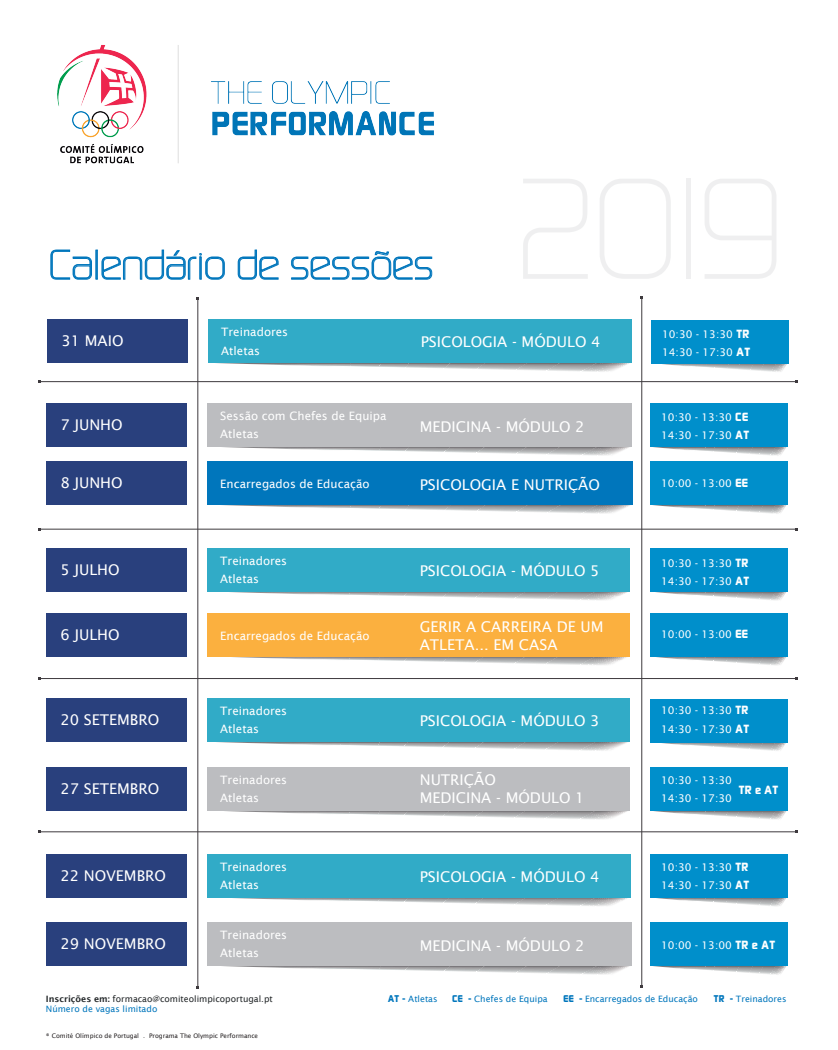
<style>
.page{position:relative;width:838px;height:1050px;background:#fff}
.page>*{position:absolute;margin:0;border:0;box-sizing:border-box;transform-origin:0 0}
.t1{font:100 36.38px "Sol";color:#0076bc}
.t2{font:14.81px/17.8px "Lucida Sans";color:#fff}
.t3{font:11.56px/18.2px "Lucida Sans";color:#fff}
.t4{font:10.62px/18.2px "Lucida Sans";color:#fff}
.t5{font:800 10.62px "Sol";color:#fff}
.t6{font:8.75px/10.5px "Lucida Sans";color:#222628}
.t7{font:8.75px "Lucida Sans";color:#0076bc}
.t8{font:6.25px "Lucida Sans";color:#231f20}
.s1{font-family:"Sol";font-weight:800}
.s2{font-weight:600}
.s3{color:#0076bc}
</style>
<div class="page">
<hr style="left:198px;top:298px;width:1px;height:690px;background:#3e3a3e">
<img style="left:57px;top:45px;width:377px;height:119px">
<svg style="left:50px;top:249px;width:42px;height:31px"></svg>
<div style="left:96px;top:250px;width:2px;height:29px;border:1px solid #0076bc"></div>
<svg style="left:101px;top:249px;width:124px;height:31px"></svg>
<svg style="left:237px;top:249px;width:42px;height:31px"></svg>
<svg style="left:291px;top:251px;width:141px;height:29px"></svg>
<div style="left:47px;top:320px;width:140px;height:43px;background:#29407d"></div>
<svg style="left:217px;top:363px;width:412px;height:9px"></svg>
<div style="left:208px;top:320px;width:423px;height:43px;background:#31abc7"></div>
<svg style="left:651px;top:363px;width:136px;height:9px"></svg>
<div style="left:650px;top:320px;width:138px;height:43px;background:#008fcb"></div>
<div style="left:46px;top:403px;width:140px;height:43px;background:#29407d"></div>
<div style="left:46px;top:461px;width:140px;height:44px;background:#29407d"></div>
<svg style="left:207px;top:446px;width:424px;height:10px"></svg>
<div style="left:207px;top:403px;width:425px;height:43px;background:#bcbdc0"></div>
<svg style="left:222px;top:505px;width:408px;height:9px"></svg>
<div style="left:207px;top:461px;width:425px;height:44px;background:#0076bc"></div>
<svg style="left:653px;top:447px;width:133px;height:9px"></svg>
<div style="left:649px;top:403px;width:138px;height:44px;background:#008fcb"></div>
<svg style="left:653px;top:505px;width:133px;height:9px"></svg>
<div style="left:649px;top:461px;width:138px;height:44px;background:#008fcb"></div>
<div style="left:46px;top:548px;width:140px;height:43px;background:#29407d"></div>
<div style="left:46px;top:613px;width:140px;height:43px;background:#29407d"></div>
<svg style="left:207px;top:591px;width:422px;height:9px"></svg>
<div style="left:207px;top:548px;width:423px;height:43px;background:#31abc7"></div>
<svg style="left:207px;top:656px;width:422px;height:9px"></svg>
<div style="left:207px;top:613px;width:423px;height:43px;background:#fbb03f"></div>
<svg style="left:656px;top:592px;width:130px;height:8px"></svg>
<div style="left:649px;top:548px;width:138px;height:44px;background:#008fcb"></div>
<svg style="left:656px;top:657px;width:130px;height:8px"></svg>
<div style="left:649px;top:613px;width:138px;height:44px;background:#008fcb"></div>
<div style="left:46px;top:699px;width:140px;height:43px;background:#29407d"></div>
<div style="left:46px;top:767px;width:140px;height:43px;background:#29407d"></div>
<svg style="left:218px;top:742px;width:410px;height:9px"></svg>
<div style="left:207px;top:699px;width:423px;height:43px;background:#31abc7"></div>
<svg style="left:207px;top:810px;width:422px;height:10px"></svg>
<div style="left:207px;top:767px;width:423px;height:43px;background:#bcbdc0"></div>
<svg style="left:650px;top:742px;width:136px;height:9px"></svg>
<div style="left:649px;top:699px;width:138px;height:43px;background:#008fcb"></div>
<svg style="left:654px;top:811px;width:132px;height:9px"></svg>
<div style="left:649px;top:767px;width:138px;height:44px;background:#008fcb"></div>
<div style="left:46px;top:854px;width:140px;height:43px;background:#29407d"></div>
<div style="left:46px;top:922px;width:140px;height:43px;background:#29407d"></div>
<svg style="left:207px;top:897px;width:423px;height:9px"></svg>
<div style="left:207px;top:854px;width:423px;height:43px;background:#31abc7"></div>
<svg style="left:207px;top:965px;width:424px;height:10px"></svg>
<div style="left:207px;top:922px;width:425px;height:43px;background:#bcbdc0"></div>
<svg style="left:657px;top:898px;width:129px;height:8px"></svg>
<div style="left:649px;top:854px;width:138px;height:44px;background:#008fcb"></div>
<svg style="left:653px;top:966px;width:133px;height:9px"></svg>
<div style="left:649px;top:922px;width:138px;height:44px;background:#008fcb"></div>
<hr style="left:39px;top:381px;width:757px;height:1px;background:#3e3a3e">
<hr style="left:39px;top:529px;width:757px;height:1px;background:#3e3a3e">
<hr style="left:39px;top:678px;width:757px;height:1px;background:#3e3a3e">
<hr style="left:39px;top:831px;width:757px;height:1px;background:#3e3a3e">
<hr style="left:641px;top:297px;width:1px;height:690px;background:#3e3a3e">
<h1 class="t1" style="left:49px;top:243px;width:385px">Calendário de sessões</h1>
<p class="t3" style="left:221px;top:323px;width:68px">Treinadores<br>Atletas</p>
<p class="t4" style="left:662px;top:325px;width:90px">10:30 - 13:30 <span class="s1">TR<br></span>14:30 - 17:30 <span class="s1">AT</span></p>
<p class="t2" style="left:61px;top:332px;width:64px">31 MAIO</p>
<p class="t2" style="left:420px;top:333px;width:181px">PSICOLOGIA - MÓDULO 4</p>
<p class="t2" style="left:60px;top:416px;width:64px">7 JUNHO</p>
<p class="t2" style="left:60px;top:474px;width:64px">8 JUNHO</p>
<p class="t3" style="left:220px;top:407px;width:168px">Sessão com Chefes de Equipa<br>Atletas</p>
<p class="t2" style="left:419px;top:418px;width:166px">MEDICINA - MÓDULO 2</p>
<p class="t3" style="left:220px;top:475px;width:151px">Encarregados de Educação</p>
<p class="t2" style="left:419px;top:475px;width:182px">PSICOLOGIA E NUTRIÇÃO</p>
<p class="t4" style="left:661px;top:408px;width:90px">10:30 - 13:30 <span class="s1">CE<br></span>14:30 - 17:30 <span class="s1">AT</span></p>
<p class="t4" style="left:661px;top:474px;width:88px">10:00 - 13:00 <span class="s1">EE</span></p>
<p class="t2" style="left:60px;top:561px;width:61px">5 JULHO</p>
<p class="t3" style="left:220px;top:551px;width:68px">Treinadores<br>Atletas</p>
<p class="t2" style="left:419px;top:562px;width:181px">PSICOLOGIA - MÓDULO 5</p>
<p class="t4" style="left:661px;top:553px;width:90px">10:30 - 13:30 <span class="s1">TR<br></span>14:30 - 17:30 <span class="s1">AT</span></p>
<p class="t2" style="left:60px;top:625px;width:61px">6 JULHO</p>
<p class="t3" style="left:220px;top:626px;width:151px">Encarregados de Educação</p>
<p class="t2" style="left:419px;top:618px;width:185px">GERIR A CARREIRA DE UM<br>ATLETA... EM CASA</p>
<p class="t4" style="left:661px;top:625px;width:88px">10:00 - 13:00 <span class="s1">EE</span></p>
<p class="t2" style="left:60px;top:711px;width:100px">20 SETEMBRO</p>
<p class="t3" style="left:220px;top:701px;width:68px">Treinadores</p>
<p class="t3" style="left:220px;top:720px;width:40px">Atletas</p>
<p class="t2" style="left:419px;top:712px;width:181px">PSICOLOGIA - MÓDULO 3</p>
<p class="t4" style="left:661px;top:701px;width:90px">10:30 - 13:30 <span class="s1">TR<br></span>14:30 - 17:30 <span class="s1">AT</span></p>
<p class="t2" style="left:60px;top:780px;width:100px">27 SETEMBRO</p>
<p class="t3" style="left:220px;top:770px;width:68px">Treinadores<br>Atletas</p>
<p class="t2" style="left:419px;top:770px;width:166px">NUTRIÇÃO<br>MEDICINA - MÓDULO 1</p>
<p class="t4" style="left:661px;top:770px;width:72px">10:30 - 13:30<br>14:30 - 17:30</p>
<p class="t5" style="left:738px;top:783px;width:42px">TR e AT</p>
<p class="t2" style="left:60px;top:866px;width:107px">22 NOVEMBRO</p>
<p class="t3" style="left:220px;top:857px;width:68px">Treinadores<br>Atletas</p>
<p class="t2" style="left:419px;top:867px;width:181px">PSICOLOGIA - MÓDULO 4</p>
<p class="t4" style="left:661px;top:858px;width:90px">10:30 - 13:30 <span class="s1">TR<br></span>14:30 - 17:30 <span class="s1">AT</span></p>
<p class="t2" style="left:60px;top:935px;width:107px">29 NOVEMBRO</p>
<p class="t3" style="left:220px;top:926px;width:68px">Treinadores<br>Atletas</p>
<p class="t2" style="left:419px;top:937px;width:166px">MEDICINA - MÓDULO 2</p>
<p class="t4" style="left:661px;top:936px;width:116px">10:00 - 13:00 <span class="s1">TR e AT</span></p>
<p class="t6" style="left:46px;top:993px;width:228px"><span class="s2">Inscrições em:</span> formacao@comiteolimpicoportugal.pt<br><span class="s3">Número de vagas limitado</span></p>
<p class="t8" style="left:46px;top:1032px;width:214px">® Comité Olímpico de Portugal . Programa The Olympic Performance</p>
<p class="t7" style="left:387px;top:994px;width:51px"><span class="s1">AT -</span> Atletas</p>
<p class="t7" style="left:452px;top:994px;width:97px"><span class="s1">CE -</span> Chefes de Equipa</p>
<p class="t7" style="left:563px;top:994px;width:136px"><span class="s1">EE -</span> Encarregados de Educação</p>
<p class="t7" style="left:713px;top:994px;width:74px"><span class="s1">TR -</span> Treinadores</p>
</div>
